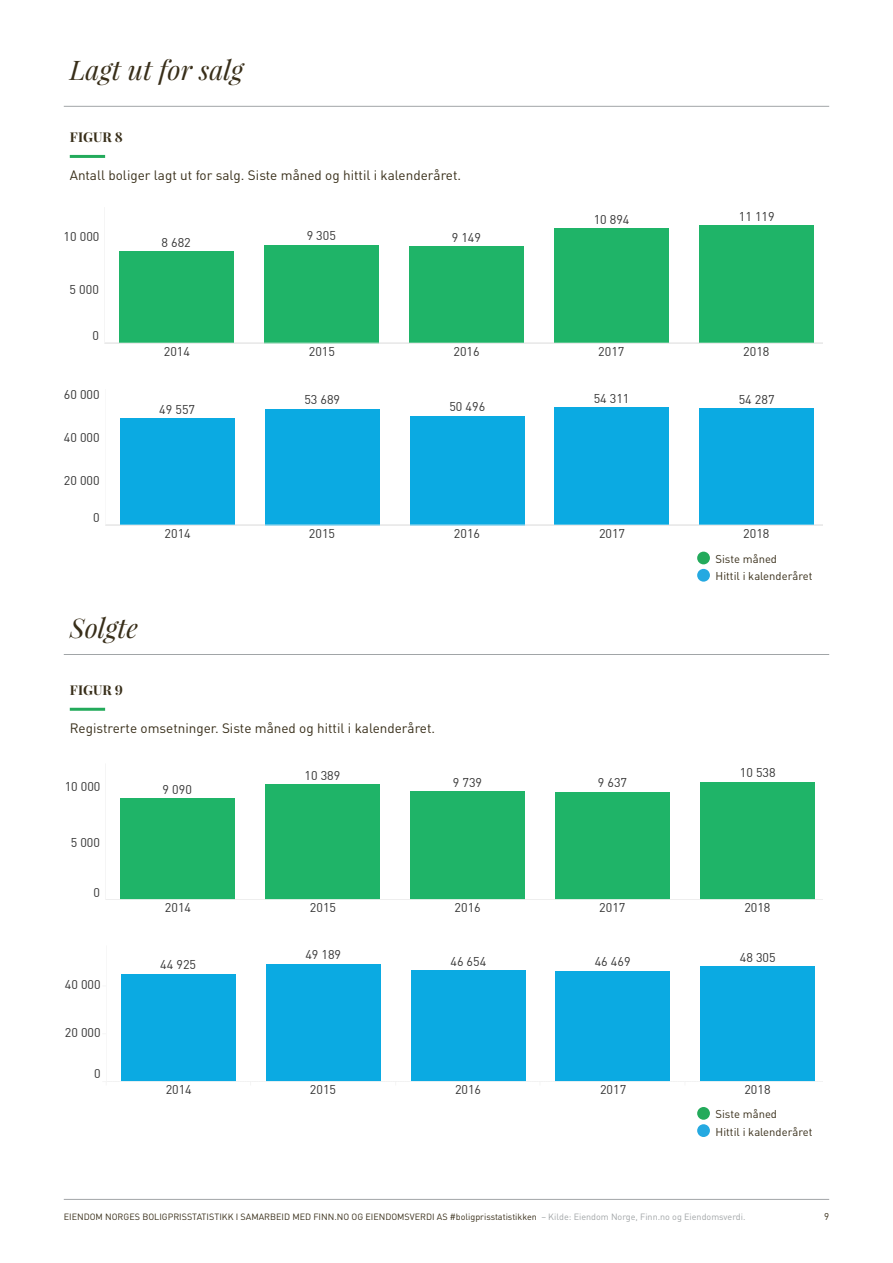
<style>
.page{position:relative;width:893px;height:1263px;background:#fff}
.page>*{position:absolute;margin:0;border:0;box-sizing:border-box;transform-origin:0 0}
.t1{font:italic 27px "Playfair Display";color:#382e19}
.t2{font:13.5px "DIN";color:#382e19}
.t3{font:700 13.5px "Playfair Display";letter-spacing:.01em;color:#382e19}
.t4{font:12.6px "DIN Offc 0 50";color:#333}
.t5{font:11.25px/17.2px "DIN";color:#382e19}
.t6{font:9.75px "DIN";color:#382e19}
.t7{font:9px "DIN";color:#382e19}
.s1{color:#a1a5a7}
</style>
<div class="page">
<hr style="left:64px;top:106px;width:765px;height:1px;background:#a1a5a7">
<hr style="left:64px;top:1199px;width:765px;height:1px;background:#a1a5a7">
<div style="left:700px;top:226px;width:114px;height:117px;background:#1fb468"></div>
<div style="left:554px;top:229px;width:115px;height:114px;background:#1fb468"></div>
<div style="left:409px;top:247px;width:115px;height:96px;background:#1fb468"></div>
<div style="left:264px;top:245px;width:115px;height:98px;background:#1fb468"></div>
<div style="left:119px;top:251px;width:115px;height:92px;background:#1fb468"></div>
<hr style="left:104px;top:343px;width:718px;height:1px;background:#f5f5f5">
<hr style="left:104px;top:208px;width:1px;height:135px;background:#f5f5f5">
<div style="left:700px;top:408px;width:114px;height:117px;background:#0baae2"></div>
<div style="left:554px;top:407px;width:115px;height:118px;background:#0baae2"></div>
<div style="left:410px;top:416px;width:115px;height:109px;background:#0baae2"></div>
<div style="left:265px;top:409px;width:115px;height:116px;background:#0baae2"></div>
<div style="left:120px;top:418px;width:115px;height:107px;background:#0baae2"></div>
<hr style="left:105px;top:525px;width:717px;height:1px;background:#f5f5f5">
<hr style="left:105px;top:389px;width:1px;height:136px;background:#f5f5f5">
<div style="left:701px;top:782px;width:114px;height:118px;background:#1fb468"></div>
<div style="left:556px;top:792px;width:114px;height:108px;background:#1fb468"></div>
<div style="left:410px;top:791px;width:115px;height:109px;background:#1fb468"></div>
<div style="left:265px;top:784px;width:115px;height:116px;background:#1fb468"></div>
<div style="left:120px;top:798px;width:115px;height:102px;background:#1fb468"></div>
<hr style="left:105px;top:899px;width:717px;height:1px;background:#f5f5f5">
<hr style="left:105px;top:764px;width:1px;height:136px;background:#f5f5f5">
<div style="left:701px;top:966px;width:114px;height:115px;background:#0baae2"></div>
<div style="left:556px;top:971px;width:114px;height:110px;background:#0baae2"></div>
<div style="left:411px;top:970px;width:115px;height:111px;background:#0baae2"></div>
<div style="left:266px;top:964px;width:115px;height:117px;background:#0baae2"></div>
<div style="left:121px;top:974px;width:115px;height:107px;background:#0baae2"></div>
<hr style="left:106px;top:1081px;width:716px;height:1px;background:#f5f5f5">
<hr style="left:106px;top:946px;width:1px;height:135px;background:#f5f5f5">
<hr style="left:70px;top:155px;width:35px;height:3px;background:#23aa5b">
<div style="left:697px;top:552px;width:13px;height:12px;background:#23aa5b;border-radius:50%"></div>
<div style="left:697px;top:569px;width:13px;height:13px;background:#25a9e1;border-radius:50%"></div>
<div style="left:697px;top:1107px;width:13px;height:13px;background:#23aa5b;border-radius:50%"></div>
<div style="left:697px;top:1124px;width:13px;height:13px;background:#25a9e1;border-radius:50%"></div>
<hr style="left:70px;top:708px;width:35px;height:3px;background:#23aa5b">
<hr style="left:64px;top:654px;width:765px;height:1px;background:#a1a5a7">
<h1 class="t1" style="left:70px;top:52px;width:175px">Lagt ut for salg</h1>
<p class="t3" style="left:70px;top:129px;width:55px">FIGUR 8</p>
<p class="t2" style="left:70px;top:166px;width:393px">Antall boliger lagt ut for salg. Siste måned og hittil i kalenderåret.</p>
<p class="t4" style="left:64px;top:229px;width:37px">10 000</p>
<p class="t4" style="left:70px;top:281px;width:31px">5 000</p>
<p class="t4" style="left:92px;top:328px;width:8px">0</p>
<p class="t4" style="left:162px;top:234px;width:31px">8 682</p>
<p class="t4" style="left:307px;top:228px;width:31px">9 305</p>
<p class="t4" style="left:452px;top:230px;width:31px">9 149</p>
<p class="t4" style="left:594px;top:212px;width:37px">10 894</p>
<p class="t4" style="left:739px;top:208px;width:37px">11 119</p>
<p class="t4" style="left:64px;top:386px;width:37px">60 000</p>
<p class="t4" style="left:64px;top:430px;width:37px">40 000</p>
<p class="t4" style="left:64px;top:473px;width:37px">20 000</p>
<p class="t4" style="left:93px;top:510px;width:8px">0</p>
<h1 class="t1" style="left:70px;top:609px;width:70px">Solgte</h1>
<p class="t4" style="left:164px;top:343px;width:28px">2014</p>
<p class="t4" style="left:309px;top:343px;width:28px">2015</p>
<p class="t4" style="left:454px;top:343px;width:28px">2016</p>
<p class="t4" style="left:598px;top:343px;width:28px">2017</p>
<p class="t4" style="left:743px;top:343px;width:28px">2018</p>
<p class="t4" style="left:159px;top:401px;width:37px">49 557</p>
<p class="t4" style="left:304px;top:392px;width:37px">53 689</p>
<p class="t4" style="left:449px;top:399px;width:37px">50 496</p>
<p class="t4" style="left:594px;top:390px;width:37px">54 311</p>
<p class="t4" style="left:739px;top:391px;width:37px">54 287</p>
<p class="t4" style="left:165px;top:525px;width:28px">2014</p>
<p class="t4" style="left:309px;top:525px;width:28px">2015</p>
<p class="t4" style="left:454px;top:525px;width:28px">2016</p>
<p class="t4" style="left:599px;top:525px;width:28px">2017</p>
<p class="t4" style="left:743px;top:525px;width:28px">2018</p>
<p class="t5" style="left:715px;top:550px;width:98px">Siste måned<br>Hittil i kalenderåret</p>
<p class="t3" style="left:70px;top:681px;width:55px">FIGUR 9</p>
<p class="t2" style="left:70px;top:719px;width:367px">Registrerte omsetninger. Siste måned og hittil i kalenderåret.</p>
<p class="t4" style="left:65px;top:779px;width:37px">10 000</p>
<p class="t4" style="left:71px;top:835px;width:31px">5 000</p>
<p class="t4" style="left:93px;top:884px;width:8px">0</p>
<p class="t4" style="left:163px;top:781px;width:31px">9 090</p>
<p class="t4" style="left:305px;top:767px;width:37px">10 389</p>
<p class="t4" style="left:453px;top:774px;width:31px">9 739</p>
<p class="t4" style="left:598px;top:775px;width:31px">9 637</p>
<p class="t4" style="left:740px;top:765px;width:37px">10 538</p>
<p class="t4" style="left:165px;top:900px;width:28px">2014</p>
<p class="t4" style="left:310px;top:900px;width:28px">2015</p>
<p class="t4" style="left:455px;top:900px;width:28px">2016</p>
<p class="t4" style="left:599px;top:900px;width:28px">2017</p>
<p class="t4" style="left:744px;top:900px;width:28px">2018</p>
<p class="t4" style="left:65px;top:976px;width:37px">40 000</p>
<p class="t4" style="left:65px;top:1024px;width:37px">20 000</p>
<p class="t4" style="left:94px;top:1066px;width:8px">0</p>
<p class="t4" style="left:160px;top:957px;width:37px">44 925</p>
<p class="t4" style="left:305px;top:947px;width:37px">49 189</p>
<p class="t4" style="left:450px;top:953px;width:37px">46 654</p>
<p class="t4" style="left:595px;top:954px;width:37px">46 469</p>
<p class="t4" style="left:740px;top:949px;width:37px">48 305</p>
<p class="t4" style="left:166px;top:1082px;width:28px">2014</p>
<p class="t4" style="left:310px;top:1082px;width:28px">2015</p>
<p class="t4" style="left:455px;top:1082px;width:28px">2016</p>
<p class="t4" style="left:600px;top:1082px;width:28px">2017</p>
<p class="t4" style="left:744px;top:1082px;width:28px">2018</p>
<p class="t5" style="left:715px;top:1105px;width:98px">Siste måned<br>Hittil i kalenderåret</p>
<p class="t7" style="left:64px;top:1211px;width:683px">EIENDOM NORGES BOLIGPRISSTATISTIKK I SAMARBEID MED FINN.NO OG EIENDOMSVERDI AS #boligprisstatistikken <span class="s1">– Kilde: Eiendom Norge, Finn.no og Eiendomsverdi.</span></p>
<p class="t6" style="left:824px;top:1210px;width:7px">9</p>
</div>
